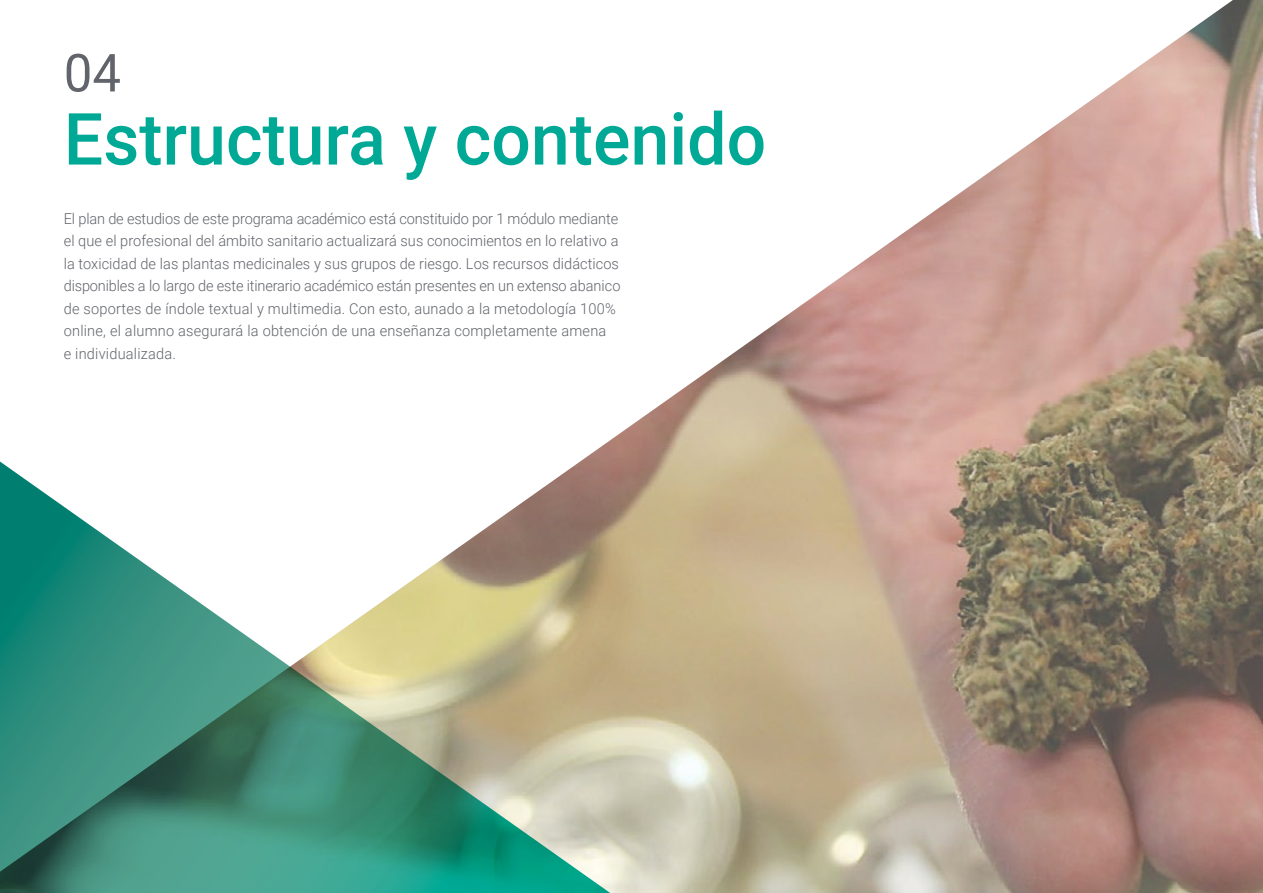
<style>
.page{position:relative;width:1263px;height:893px;background:#fff}
.page>*{position:absolute;margin:0;border:0;box-sizing:border-box;transform-origin:0 0}
.t1{font:500 72px "Roboto";color:#00a996}
.t2{font:52.5px "Roboto";color:#61646a}
.t3{font:300 15px/22.5px "Roboto";letter-spacing:.005em;color:#61646a}
</style>
<div class="page">
<img style="left:602px;top:0;width:661px;height:893px">
<svg style="left:0;top:446px;width:640px;height:447px"></svg>
<h2 class="t2" style="left:64px;top:36px;width:59px">04</h2>
<h1 class="t1" style="left:64px;top:89px;width:704px">Estructura y contenido</h1>
<p class="t3" style="left:64px;top:207px;width:558px">El plan de estudios de este programa académico está constituido por 1 módulo mediante el que el profesional del ámbito sanitario actualizará sus conocimientos en lo relativo a la toxicidad de las plantas medicinales y sus grupos de riesgo. Los recursos didácticos disponibles a lo largo de este itinerario académico están presentes en un extenso abanico de soportes de índole textual y multimedia. Con esto, aunado a la metodología 100% online, el alumno asegurará la obtención de una enseñanza completamente amena<br>e individualizada.</p>
</div>
